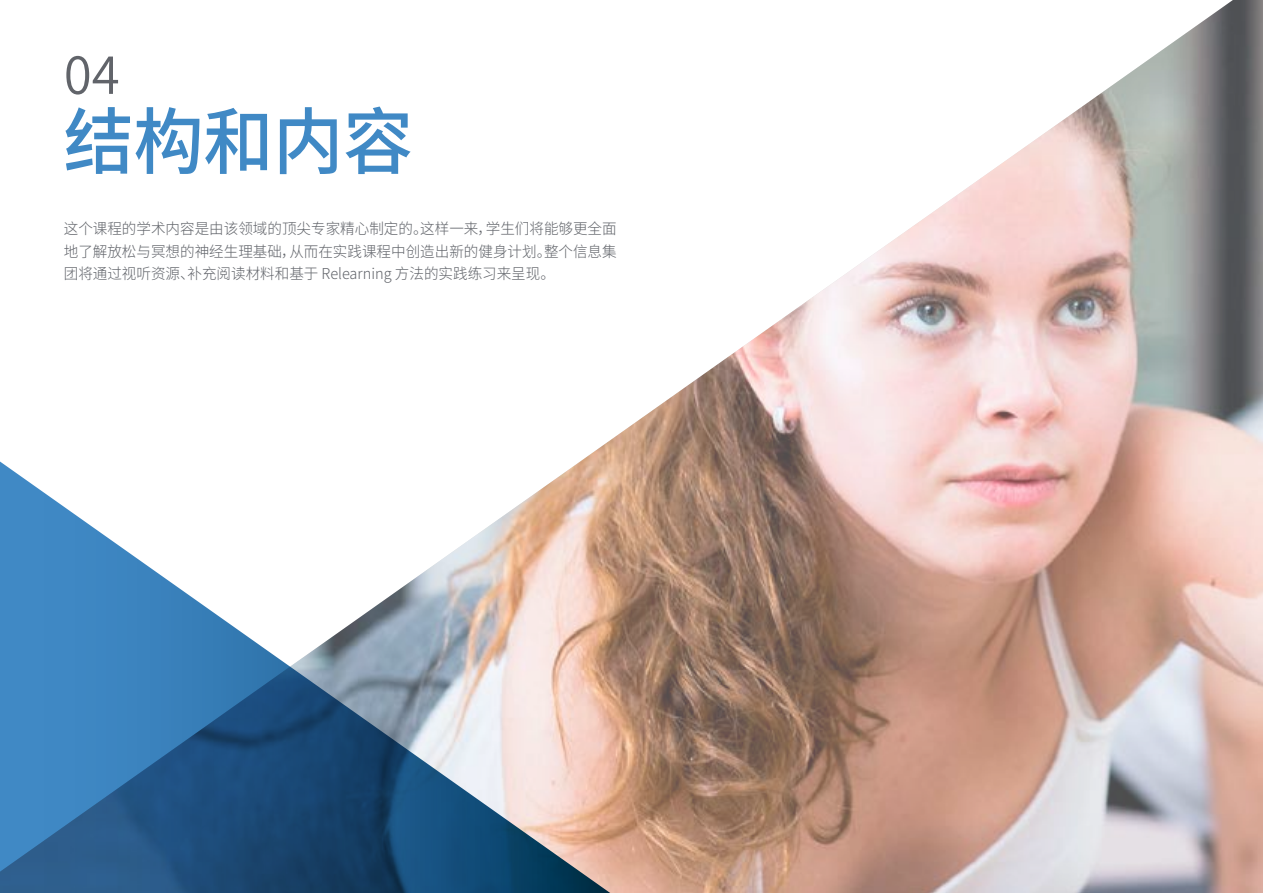
<style>
.page{position:relative;width:1263px;height:893px;background:#fff}
.page>*{position:absolute;margin:0;border:0;box-sizing:border-box;transform-origin:0 0}
.t1{font:500 72px "Source Han Sans CN";color:#4089c5}
.t2{font:52.5px "Source Han Sans CN";color:#61646a}
.t3{font:300 15px/22.5px "Source Han Sans CN";color:#61646a;text-align:justify}
</style>
<div class="page">
<img style="left:602px;top:0;width:661px;height:893px">
<svg style="left:0;top:446px;width:640px;height:447px"></svg>
<h2 class="t2" style="left:64px;top:45px;width:57px">04</h2>
<h1 class="t1" style="left:64px;top:101px;width:351px">结构和内容</h1>
<p class="t3" style="left:64px;top:218px;width:554px">这个课程的学术内容是由该领域的顶尖专家精心制定的。这样一来，学生们将能够更全面地了解放松与冥想的神经生理基础，从而在实践课程中创造出新的健身计划。整个信息集团将通过视听资源、补充阅读材料和基于 Relearning 方法的实践练习来呈现。</p>
</div>
